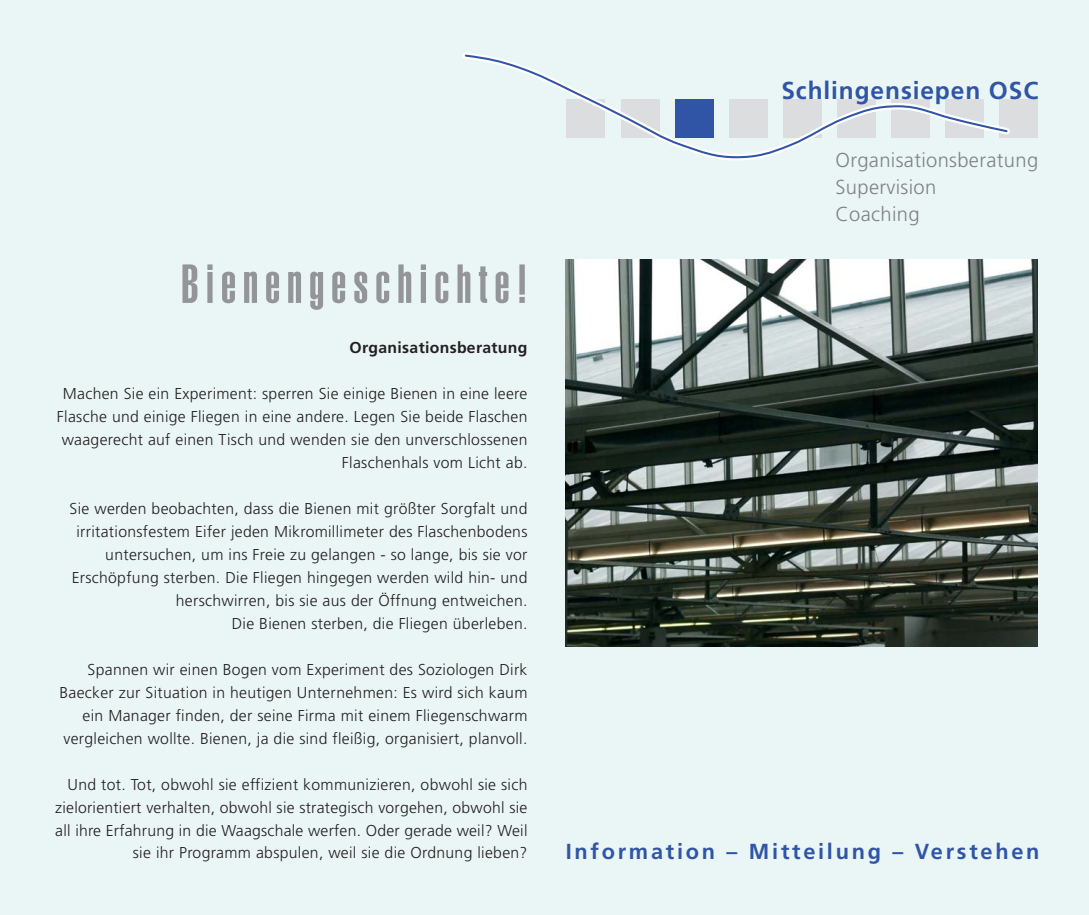
<style>
.page{position:relative;width:1089px;height:915px;background:#fff}
.page>*{position:absolute;margin:0;border:0;box-sizing:border-box;transform-origin:0 0}
.t1{font:900 extra-condensed 54px "Helvetica";letter-spacing:.13em;color:#939598}
.t2{font:700 24.45px "Frutiger";letter-spacing:.035em;color:#3055a6}
.t3{font:700 21.75px "Frutiger";letter-spacing:.125em;color:#3055a6}
.t4{font:300 20.25px/26.7px "Frutiger";letter-spacing:.015em;color:#808285}
.t5{font:300 15.75px/23px "Frutiger";letter-spacing:.02em;color:#231f20;text-align:right}
.t6{font:700 15.75px "Frutiger";letter-spacing:.02em;color:#231f20}
</style>
<div class="page">
<div style="left:0;top:0;width:1088px;height:914px;background:#eaf6f5"></div>
<img style="left:566px;top:259px;width:471px;height:387px">
<div style="left:999px;top:99px;width:38px;height:39px;background:#dcddde"></div>
<svg style="left:463px;top:53px;width:546px;height:106px"></svg>
<h1 class="t1" style="left:181px;top:264px;width:348px">Bienengeschichte!</h1>
<p class="t6" style="left:349px;top:341px;width:179px">Organisationsberatung</p>
<p class="t5" style="left:57px;top:383px;width:472px">Machen Sie ein Experiment: sperren Sie einige Bienen in eine leere Flasche und einige Fliegen in eine andere. Legen Sie beide Flaschen waagerecht auf einen Tisch und wenden sie den unverschlossenen Flaschenhals vom Licht ab.</p>
<p class="t5" style="left:70px;top:498px;width:459px">Sie werden beobachten, dass die Bienen mit größter Sorgfalt und irritationsfestem Eifer jeden Mikromillimeter des Flaschenbodens untersuchen, um ins Freie zu gelangen - so lange, bis sie vor Erschöpfung sterben. Die Fliegen hingegen werden wild hin- und herschwirren, bis sie aus der Öffnung entweichen.<br>Die Bienen sterben, die Fliegen überleben.</p>
<p class="t5" style="left:59px;top:658px;width:469px">Spannen wir einen Bogen vom Experiment des Soziologen Dirk Baecker zur Situation in heutigen Unternehmen: Es wird sich kaum ein Manager finden, der seine Firma mit einem Fliegenschwarm vergleichen wollte. Bienen, ja die sind fleißig, organisiert, planvoll.</p>
<p class="t5" style="left:55px;top:773px;width:474px">Und tot. Tot, obwohl sie effizient kommunizieren, obwohl sie sich zielorientiert verhalten, obwohl sie strategisch vorgehen, obwohl sie all ihre Erfahrung in die Waagschale werfen. Oder gerade weil? Weil sie ihr Programm abspulen, weil sie die Ordnung lieben?</p>
<h2 class="t2" style="left:781px;top:81px;width:258px">Schlingensiepen OSC</h2>
<p class="t4" style="left:835px;top:148px;width:204px">Organisationsberatung<br>Supervision<br>Coaching</p>
<h3 class="t3" style="left:566px;top:842px;width:475px">Information – Mitteilung – Verstehen</h3>
</div>
